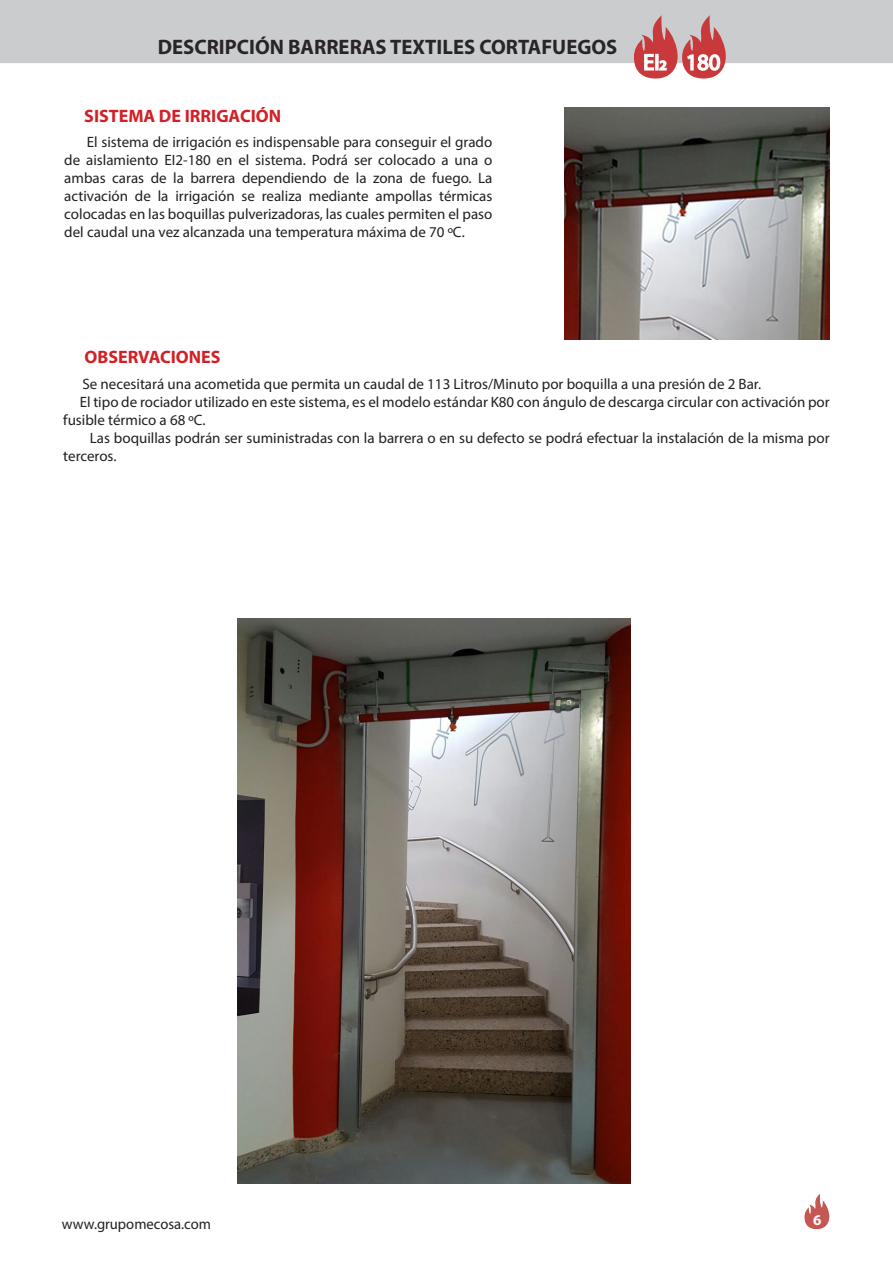
<style>
.page{position:relative;width:893px;height:1263px;background:#fff}
.page>*{position:absolute;margin:0;border:0;box-sizing:border-box;transform-origin:0 0}
.t1{font:22.5px "Myriad Pro";color:#fff}
.t2{font:700 21px "Myriad Pro";color:#282526}
.t3{font:700 18px "Myriad Pro";color:#d32026}
.t4{font:15px/18px "Myriad Pro";color:#231f20;text-align:justify}
.t5{font:700 15px "Myriad Pro";color:#fbfbfc}
</style>
<div class="page">
<div style="left:0;top:0;width:893px;height:63px;background:#cbccce"></div>
<svg style="left:634px;top:15px;width:92px;height:64px;background:#d28c8d"></svg>
<img style="left:804px;top:1194px;width:26px;height:36px">
<img style="left:237px;top:618px;width:393px;height:565px">
<img style="left:565px;top:107px;width:264px;height:233px">
<h2 class="t2" style="left:158px;top:33px;width:461px">DESCRIPCIÓN BARRERAS TEXTILES CORTAFUEGOS</h2>
<p class="t3" style="left:84px;top:104px;width:198px">SISTEMA DE IRRIGACIÓN</p>
<p class="t4" style="left:64px;top:133px;width:430px;text-indent:22px">El sistema de irrigación es indispensable para conseguir el grado de aislamiento EI2-180 en el sistema. Podrá ser colocado a una o ambas caras de la barrera dependiendo de la zona de fuego. La activación de la irrigación se realiza mediante ampollas térmicas colocadas en las boquillas pulverizadoras, las cuales permiten el paso del caudal una vez alcanzada una temperatura máxima de 70 ºC.</p>
<h1 class="t1" style="left:643px;top:48px;width:79px">EI2 180</h1>
<p class="t3" style="left:85px;top:345px;width:138px">OBSERVACIONES</p>
<p class="t4" style="left:82px;top:375px;width:680px">Se necesitará una acometida que permita un caudal de 113 Litros/Minuto por boquilla a una presión de 2 Bar.</p>
<p class="t4" style="left:80px;top:393px;width:752px">El tipo de rociador utilizado en este sistema, es el modelo estándar K80 con ángulo de descarga circular con activación por</p>
<p class="t4" style="left:63px;top:411px;width:144px">fusible térmico a 68 ºC.</p>
<p class="t4" style="left:90px;top:429px;width:741px">Las boquillas podrán ser suministradas con la barrera o en su defecto se podrá efectuar la instalación de la misma por</p>
<p class="t4" style="left:63px;top:447px;width:55px">terceros.</p>
<p class="t4" style="left:62px;top:1214px;width:151px">www.grupomecosa.com</p>
<p class="t5" style="left:813px;top:1210px;width:10px">6</p>
</div>
